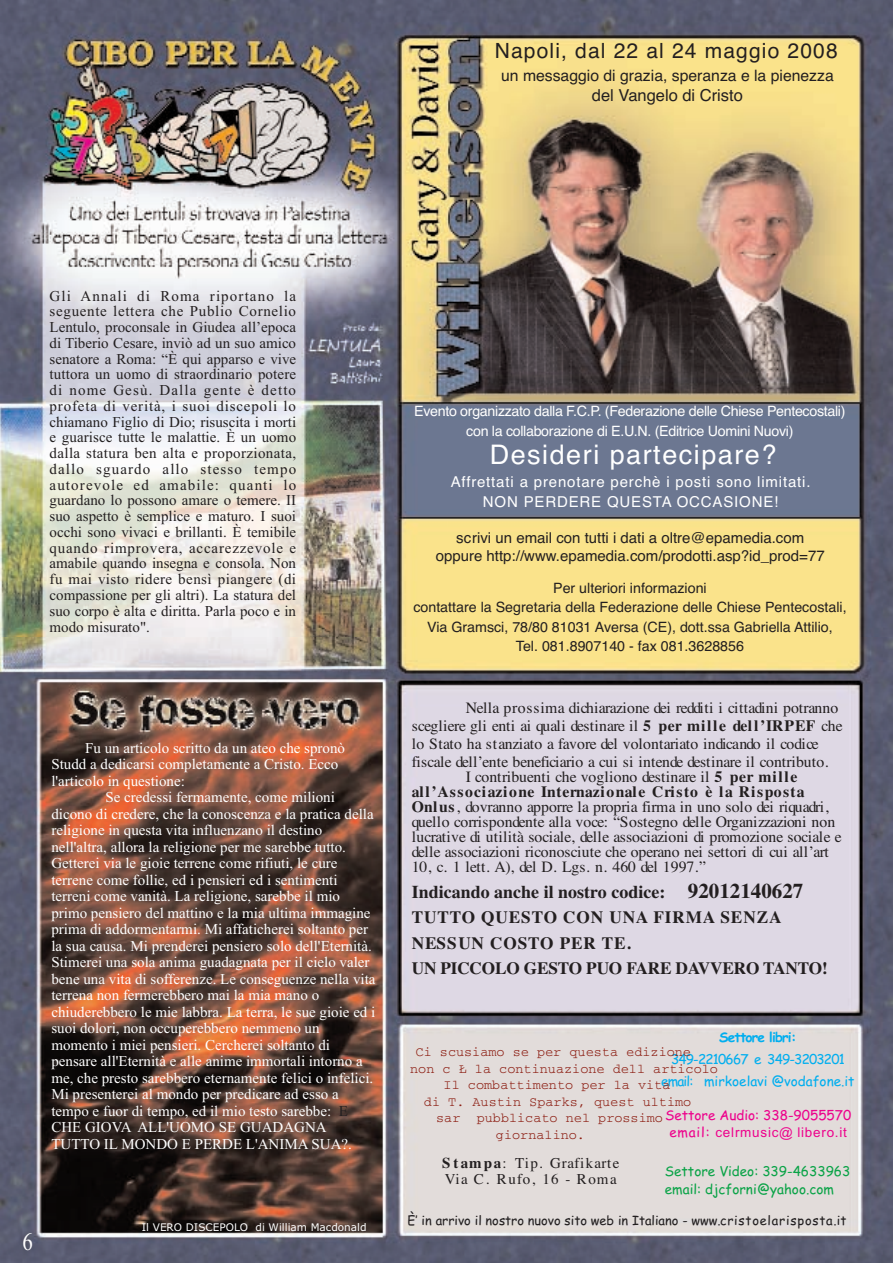
<style>
.page{position:relative;width:893px;height:1263px;background:#fff}
.page>*{position:absolute;margin:0;border:0;box-sizing:border-box;transform-origin:0 0}
.t1{font:27px "Helvetica";letter-spacing:.055em;color:#fff}
.t2{font:25.2px "Times New Roman";color:#fff;scale:.83 1}
.t3{font:21px "Helvetica";letter-spacing:.055em;color:#231f20}
.t4{font:700 18px "Times";color:#231f20}
.t5{font:700 17.25px/25.5px "Times";letter-spacing:.03em;color:#231f20}
.t6{font:16.5px "Helvetica";color:#231f20}
.t7{font:15.75px/15px "Times";color:#231f20}
.t8{font:15.75px "Helvetica";color:#231f20}
.t9{font:15px/16.5px "Times New Roman";color:#fff}
.t10{font:15px/15.8px "Times New Roman";color:#231f20;text-align:justify}
.t11{font:15px/18px "Helvetica";color:#231f20;text-align:center}
.t12{font:15px/19.5px "Helvetica";letter-spacing:.055em;color:#fff;text-align:center}
.t13{font:15px/15.9px "Times";letter-spacing:.075em;color:#231f20}
.t14{font:14.25px/19.5px "Helvetica";color:#231f20;text-align:center}
.t15{font:14.25px/19.5px "Helvetica";letter-spacing:-.02em;color:#fff;text-align:center}
.t16{font:13.5px "Courier";color:#8d2015}
.t17{font:13.5px/22.5px "Comic Sans MS";letter-spacing:-.06em;color:#00aeef;text-align:center}
.t18{font:13.5px/18px "Comic Sans MS";color:#0aa347}
.t19{font:13.5px "Arial";letter-spacing:.055em;color:#ed028c}
.t20{font:13.5px "Comic Sans MS";color:#ed028c}
.t21{font:700 13.5px "Comic Sans MS";letter-spacing:-.06em;color:#00aeef}
.t22{font:12.75px "Comic Sans MS";color:#231f20}
.t23{font:10.5px "Verdana";color:#fff}
.s1{color:#231f20}
.s2{font-weight:700}
.s3{font-size:21px}
.s4{font-family:"Comic Sans MS"}
</style>
<div class="page">
<img style="left:0;top:0;width:893px;height:1263px">
<h3 class="t3" style="left:495px;top:38px;width:345px">Napoli, dal 22 al 24 maggio 2008</h3>
<p class="t8" style="left:501px;top:67px;width:334px">un messaggio di grazia, speranza e la pienezza</p>
<p class="t6" style="left:592px;top:85px;width:152px">del Vangelo di Cristo</p>
<p class="t10" style="left:50px;top:288px;width:248px">Gli Annali di Roma riportano la seguente lettera che Publio Cornelio Lentulo, proconsale in Giudea all’epoca di Tiberio Cesare, inviò ad un suo amico senatore a Roma: “È qui apparso e vive tuttora un uomo di straordinario potere di nome Gesù. Dalla gente è detto profeta di verità, i suoi discepoli lo chiamano Figlio di Dio; risuscita i morti e guarisce tutte le malattie. È un uomo dalla statura ben alta e proporzionata, dallo sguardo allo stesso tempo autorevole ed amabile: quanti lo guardano lo possono amare o temere. II suo aspetto è semplice e maturo. I suoi occhi sono vivaci e brillanti. È temibile quando rimprovera, accarezzevole e amabile quando insegna e consola. Non fu mai visto ridere bensì piangere (di compassione per gli altri). La statura del suo corpo è alta e diritta. Parla poco e in modo misurato".</p>
<p class="t9" style="left:51px;top:739px;width:295px;text-indent:34px">Fu un articolo scritto da un ateo che spronò<br>Studd a dedicarsi completamente a Cristo. Ecco l'articolo in questione:</p>
<p class="t9" style="left:51px;top:789px;width:326px;text-indent:54px">Se credessi fermamente, come milioni dicono di credere, che la conoscenza e la pratica della religione in questa vita influenzano il destino nell'altra, allora la religione per me sarebbe tutto.<br>Getterei via le gioie terrene come rifiuti, le cure terrene come follie, ed i pensieri ed i sentimenti terreni come vanità. La religione, sarebbe il mio primo pensiero del mattino e la mia ultima immagine prima di addormentarmi. Mi affaticherei soltanto per la sua causa. Mi prenderei pensiero solo dell'Eternità.<br>Stimerei una sola anima guadagnata per il cielo valer bene una vita di sofferenze. Le conseguenze nella vita terrena non fermerebbero mai la mia mano o chiuderebbero le mie labbra. La terra, le sue gioie ed i suoi dolori, non occuperebbero nemmeno un momento i miei pensieri. Cercherei soltanto di pensare all'Eternità e alle anime immortali intorno a me, che presto sarebbero eternamente felici o infelici.<br>Mi presenterei al mondo per predicare ad esso a tempo e fuor di tempo, ed il mio testo sarebbe: <span class="s1">E </span>CHE GIOVA ALL'UOMO SE GUADAGNA TUTTO IL MONDO E PERDE L'ANIMA SUA?.</p>
<h2 class="t2" style="left:22px;top:1226px;width:14px">6</h2>
<p class="t23" style="left:142px;top:1221px;width:226px">Il VERO DISCEPOLO di William Macdonald</p>
<p class="t15" style="left:414px;top:401px;width:433px">Evento organizzato dalla F.C.P. (Federazione delle Chiese Pentecostali) con la collaborazione di E.U.N. (Editrice Uomini Nuovi)</p>
<h1 class="t1" style="left:490px;top:439px;width:288px">Desideri partecipare?</h1>
<p class="t12" style="left:451px;top:472px;width:361px">Affrettati a prenotare perchè i posti sono limitati.<br>NON PERDERE QUESTA OCCASIONE!</p>
<p class="t11" style="left:436px;top:529px;width:390px">scrivi un email con tutti i dati a oltre@epamedia.com oppure http://www.epamedia.com/prodotti.asp?id_prod=77</p>
<p class="t14" style="left:413px;top:578px;width:435px">Per ulteriori informazioni<br>contattare la Segretaria della Federazione delle Chiese Pentecostali, Via Gramsci, 78/80 81031 Aversa (CE), dott.ssa Gabriella Attilio,<br>Tel. 081.8907140 - fax 081.3628856</p>
<p class="t7" style="left:412px;top:699px;width:432px;line-height:18px;text-indent:54px">Nella prossima dichiarazione dei redditi i cittadini potranno scegliere gli enti ai quali destinare il <span class="s2">5 per mille dell’IRPEF</span> che lo Stato ha stanziato a favore del volontariato indicando il codice fiscale dell’ente beneficiario a cui si intende destinare il contributo.</p>
<p class="t7" style="left:412px;top:769px;width:431px;text-indent:54px">I contribuenti che vogliono destinare il <span class="s2">5 per mille all’Associazione Internazionale Cristo è la Risposta Onlus</span>, dovranno apporre la propria firma in uno solo dei riquadri, quello corrispondente alla voce: “Sostegno delle Organizzazioni non lucrative di utilità sociale, delle associazioni di promozione sociale e delle associazioni riconosciute che operano nei settori di cui all’art 10, c. 1 lett. A), del D. Lgs. n. 460 del 1997.”</p>
<p class="t4" style="left:412px;top:881px;width:393px">Indicando anche il nostro codice: <span class="s3">92012140627</span></p>
<p class="t5" style="left:412px;top:905px;width:417px">TUTTO QUESTO CON UNA FIRMA SENZA<br>NESSUN COSTO PER TE.<br>UN PICCOLO GESTO PUO FARE DAVVERO TANTO!</p>
<p class="t21" style="left:719px;top:1030px;width:79px">Settore libri:</p>
<p class="t17" style="left:661px;top:1047px;width:195px">349-2210667 e 349-3203201 email: mirkoelavi @vodafone.it</p>
<p class="t20" style="left:665px;top:1108px;width:188px">Settore Audio: 338-9055570</p>
<p class="t19" style="left:669px;top:1124px;width:179px"><span class="s4">email:</span> celrmusic@ libero.it</p>
<p class="t16" style="left:416px;top:1048px;width:277px">Ci scusiamo se per questa edizione</p>
<p class="t16" style="left:410px;top:1064px;width:309px">non c Ł la continuazione dell articolo</p>
<p class="t16" style="left:444px;top:1081px;width:228px">Il combattimento per la vita</p>
<p class="t16" style="left:424px;top:1097px;width:269px">di T. Austin Sparks, quest ultimo</p>
<p class="t16" style="left:436px;top:1114px;width:228px">sar pubblicato nel prossimo</p>
<p class="t16" style="left:496px;top:1130px;width:91px">giornalino.</p>
<p class="t13" style="left:442px;top:1155px;width:179px"><span class="s2">S tampa</span>: Tip. Grafikarte<br>Via C. Rufo, 16 - Roma</p>
<p class="t18" style="left:665px;top:1162px;width:187px">Settore Video: 339-4633963 email: djcforni@yahoo.com</p>
<p class="t22" style="left:408px;top:1213px;width:440px">È’ in arrivo il nostro nuovo sito web in Italiano - www.cristoelarisposta.it</p>
</div>
